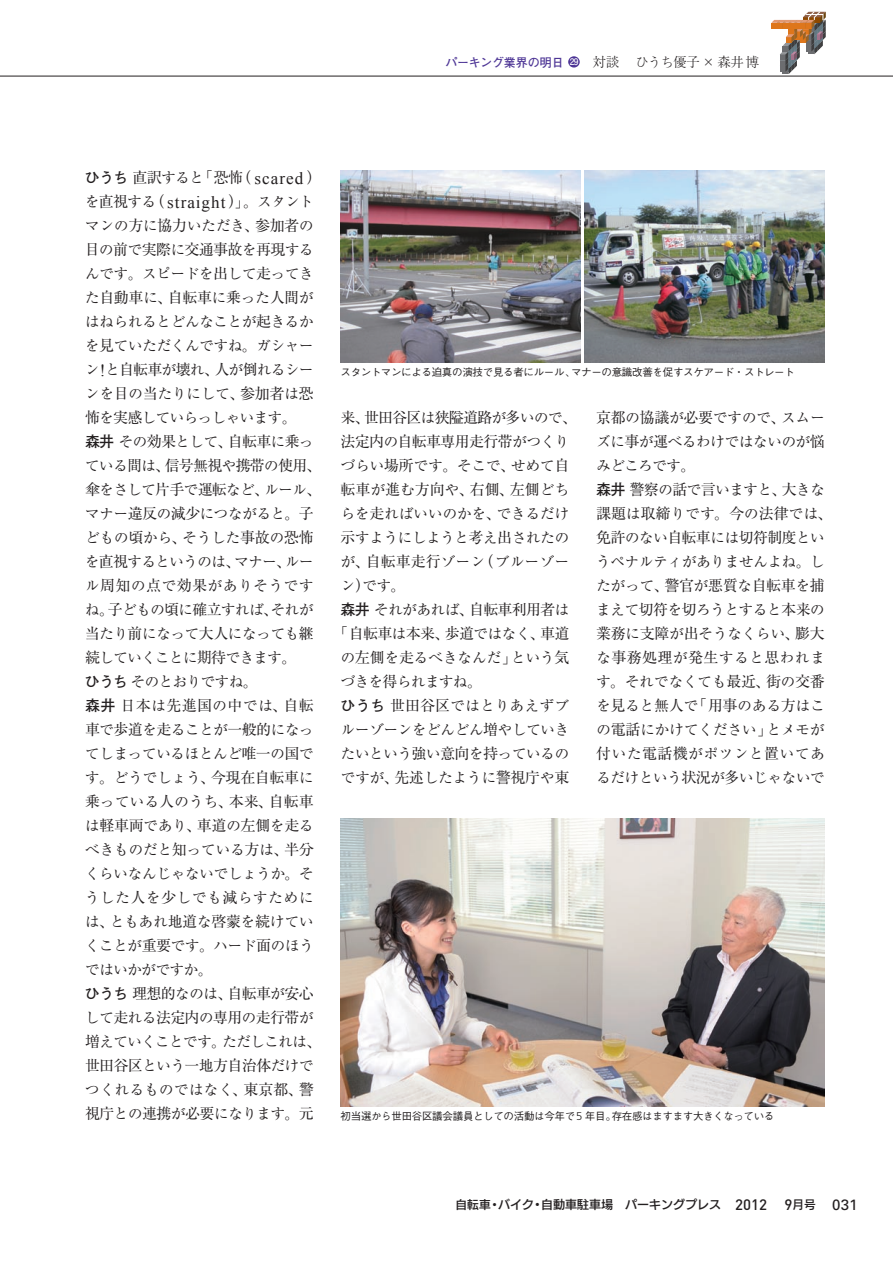
<style>
.page{position:relative;width:893px;height:1263px;background:#fff}
.page>*{position:absolute;margin:0;border:0;box-sizing:border-box;transform-origin:0 0}
.t1{font:17.1px/24px "Times New Roman";letter-spacing:.06em;color:#231f20}
.t2{font:15px/24px "Ryumin Pr 5";letter-spacing:-.045em;color:#231f20}
.t3{font:15px/24px "Ryumin Pr 5";letter-spacing:-.025em;color:#231f20}
.t4{font:14.4px/24px "Ryumin Pr 5";letter-spacing:-.01em;color:#231f20}
.t5{font:14.4px/24px "Ryumin Pr 5";letter-spacing:.025em;color:#231f20}
.t6{font:14.4px "Ryumin Pr 5";letter-spacing:.01em;color:#231f20}
.t7{font:12px "New Rodin CID DB";color:#231f20}
.t8{font:700 12px "Futo Go B101 Pr 5";letter-spacing:-.025em;color:#4e3696}
.t9{font:500 10.5px "Gothic BBB Pr 5";letter-spacing:-.03em;color:#231f20}
.s1{font-size:9px;color:#fff}
.s2{font-family:"Ryumin Pr 5";font-weight:300;font-size:13.5px;color:#231f20}
.s3{font-family:"Ryumin Pr 5";font-weight:300;font-size:12.9px;color:#231f20}
.s4{font-family:"Futo Go B101 Pr 5";font-weight:700;font-size:14.4px}
.s5{font-family:"Ryumin Pr 5";font-size:15px}
.s6{font-family:"Ryumin Pr 5";font-size:14.4px}
.s7{font-family:"Hira Min Pro W3";font-size:15px}
.s8{font-size:15px}
.s9{font-size:14.4px}
.s10{font-family:"Hira Min Pro W3"}
.s11{font-family:"Times New Roman";font-size:17.1px}
.s12{font-family:"Futo Go B101 Pr 5";font-weight:700;font-size:15px}
.s13{font-family:"Futo Go B101 Pr 5";font-weight:700}
.s14{font-family:"Frutiger";font-weight:300;font-size:11.25px}
.s15{font-size:11.7px}
.s16{font-family:"DIN";font-weight:500;font-size:15px}
.s17{font-family:"Univers";font-size:15px}
</style>
<div class="page">
<svg style="left:771px;top:11px;width:55px;height:63px"></svg>
<div style="left:568px;top:56px;width:12px;height:12px;background:#4e3696;border-radius:50%"></div>
<img style="left:585px;top:170px;width:240px;height:193px">
<img style="left:341px;top:818px;width:484px;height:289px">
<img style="left:341px;top:170px;width:240px;height:193px">
<hr style="left:0;top:76px;width:893px;height:1px;background:#231f20">
<p class="t8" style="left:445px;top:52px;width:316px">パーキング業界の明日 <span class="s1">29</span> <span class="s2">対談</span> <span class="s3">ひうち</span><span class="s2">優子 × 森井博</span></p>
<p class="t1" style="left:85px;top:166px;width:238px"><span class="s4">ひうち</span><span class="s5">直訳</span><span class="s6">すると</span><span class="s7">「</span><span class="s5">恐怖</span><span class="s7">（</span> scared <span class="s7">）</span><span class="s6">を</span><span class="s5">直視</span><span class="s6">する</span><span class="s7">（</span> straight <span class="s7">）」。</span><span class="s6">スタント</span></p>
<p class="t4" style="left:85px;top:213px;width:230px">マンの<span class="s8">方</span>に<span class="s8">協力</span>いただき<span class="s7">、</span><span class="s8">参加者</span>の</p>
<p class="t2" style="left:85px;top:237px;width:230px">目<span class="s9">の</span>前<span class="s9">で</span>実際<span class="s9">に</span>交通事故<span class="s9">を</span>再現<span class="s9">する</span></p>
<p class="t4" style="left:85px;top:261px;width:230px">んです<span class="s7">。</span>スピードを<span class="s8">出</span>して<span class="s8">走</span>ってき</p>
<p class="t2" style="left:85px;top:285px;width:230px"><span class="s9">た</span>自動車<span class="s9">に</span><span class="s10">、</span>自転車<span class="s9">に</span>乗<span class="s9">った</span>人間<span class="s9">が</span></p>
<p class="t4" style="left:85px;top:309px;width:230px">はねられるとどんなことが<span class="s8">起</span>きるかを<span class="s8">見</span>ていただくんですね<span class="s7">。</span>ガシャーン<span class="s11">!</span>と<span class="s8">自転車</span>が<span class="s8">壊</span>れ<span class="s7">、</span><span class="s8">人</span>が<span class="s8">倒</span>れるシーンを<span class="s8">目</span>の<span class="s8">当</span>たりにして<span class="s7">、</span><span class="s8">参加者</span>は<span class="s8">恐怖</span>を<span class="s8">実感</span>していらっしゃいます<span class="s7">。</span><span class="s12">森井</span>その<span class="s8">効果</span>として<span class="s7">、</span><span class="s8">自転車</span>に<span class="s8">乗</span>っ</p>
<p class="t2" style="left:85px;top:453px;width:238px"><span class="s9">ている</span>間<span class="s9">は</span><span class="s10">、</span>信号無視<span class="s9">や</span>携帯<span class="s9">の</span>使用<span class="s10">、</span></p>
<p class="t4" style="left:85px;top:477px;width:238px"><span class="s8">傘</span>をさして<span class="s8">片手</span>で<span class="s8">運転</span>など<span class="s7">、</span>ルール<span class="s7">、</span>マナー<span class="s8">違反</span>の<span class="s8">減少</span>につながると<span class="s7">。</span><span class="s8">子</span>どもの<span class="s8">頃</span>から<span class="s7">、</span>そうした<span class="s8">事故</span>の<span class="s8">恐怖</span>を<span class="s8">直視</span>するというのは<span class="s7">、</span>マナー<span class="s7">、</span>ルール<span class="s8">周知</span>の<span class="s8">点</span>で<span class="s8">効果</span>がありそうですね<span class="s7">。</span><span class="s8">子</span>どもの<span class="s8">頃</span>に<span class="s8">確立</span>すれば<span class="s7">、</span>それが<span class="s8">当</span>たり<span class="s8">前</span>になって<span class="s8">大人</span>になっても<span class="s8">継続</span>していくことに<span class="s8">期待</span>できます<span class="s7">。<br></span><span class="s13">ひうち</span>そのとおりですね<span class="s7">。</span></p>
<p class="t2" style="left:85px;top:693px;width:230px"><span class="s13">森井</span>日本<span class="s9">は</span>先進国<span class="s9">の</span>中<span class="s9">では</span><span class="s10">、</span>自転</p>
<p class="t4" style="left:85px;top:717px;width:230px;text-align:justify"><span class="s8">車</span>で<span class="s8">歩道</span>を<span class="s8">走</span>ることが<span class="s8">一般的</span>になってしまっているほとんど<span class="s8">唯一</span>の<span class="s8">国</span>です<span class="s7">。</span>どうでしょう<span class="s7">、</span><span class="s8">今現在自転車</span>に</p>
<p class="t3" style="left:85px;top:789px;width:230px">乗<span class="s9">っている</span>人<span class="s9">のうち</span><span class="s10">、</span>本来<span class="s10">、</span>自転車<span class="s9">は</span>軽車両<span class="s9">であり</span><span class="s10">、</span>車道<span class="s9">の</span>左側<span class="s9">を</span>走<span class="s9">る</span></p>
<p class="t4" style="left:85px;top:837px;width:230px;text-align:justify">べきものだと<span class="s8">知</span>っている<span class="s8">方</span>は<span class="s7">、</span><span class="s8">半分</span>くらいなんじゃないでしょうか<span class="s7">。</span>そうした<span class="s8">人</span>を<span class="s8">少</span>しでも<span class="s8">減</span>らすためには<span class="s7">、</span>ともあれ<span class="s8">地道</span>な<span class="s8">啓蒙</span>を<span class="s8">続</span>けていくことが<span class="s8">重要</span>です<span class="s7">。</span>ハード<span class="s8">面</span>のほうではいかがですか<span class="s7">。</span></p>
<p class="t2" style="left:85px;top:981px;width:230px"><span class="s4">ひうち</span>理想的<span class="s9">なのは</span><span class="s10">、</span>自転車<span class="s9">が</span>安心<span class="s9">して</span>走<span class="s9">れる</span>法定内<span class="s9">の</span>専用<span class="s9">の</span>走行帯<span class="s9">が</span></p>
<p class="t4" style="left:85px;top:1029px;width:238px"><span class="s8">増</span>えていくことです<span class="s7">。</span>ただしこれは<span class="s7">、</span></p>
<p class="t2" style="left:85px;top:1053px;width:230px">世田谷区<span class="s9">という</span>一地方自治体<span class="s9">だけで</span></p>
<p class="t5" style="left:85px;top:1077px;width:230px">つくれるものではなく<span class="s7">、</span><span class="s8">東京都</span><span class="s7">、</span><span class="s8">警視庁</span>との<span class="s8">連携</span>が<span class="s8">必要</span>になります<span class="s7">。</span><span class="s8">元</span></p>
<p class="t9" style="left:341px;top:364px;width:456px">スタントマンによる迫真の演技で見る者にルール、マナーの意識改善を促すスケアード・ストレート</p>
<p class="t2" style="left:341px;top:405px;width:238px">来<span class="s10">、</span>世田谷区<span class="s9">は</span>狭隘道路<span class="s9">が</span>多<span class="s9">いので</span><span class="s10">、</span>法定内<span class="s9">の</span>自転車専用走行帯<span class="s9">がつくり</span></p>
<p class="t6" style="left:341px;top:454px;width:230px">づらい<span class="s8">場所</span>です<span class="s7">。</span>そこで<span class="s7">、</span>せめて<span class="s8">自</span></p>
<p class="t2" style="left:341px;top:477px;width:230px">転車<span class="s9">が</span>進<span class="s9">む</span>方向<span class="s9">や</span><span class="s10">、</span>右側<span class="s10">、</span>左側<span class="s9">どち</span></p>
<p class="t4" style="left:341px;top:501px;width:230px">らを<span class="s8">走</span>ればいいのかを<span class="s7">、</span>できるだけ<span class="s8">示</span>すようにしようと<span class="s8">考</span>え<span class="s8">出</span>されたのが<span class="s7">、</span><span class="s8">自転車走行</span>ゾーン<span class="s7">（</span>ブルーゾーン<span class="s7">）</span>です<span class="s7">。<br></span><span class="s12">森井</span>それがあれば<span class="s7">、</span><span class="s8">自転車利用者</span>は</p>
<p class="t2" style="left:333px;top:621px;width:238px"><span class="s10">「</span>自転車<span class="s9">は</span>本来<span class="s10">、</span>歩道<span class="s9">ではなく</span><span class="s10">、</span>車道</p>
<p class="t4" style="left:341px;top:645px;width:230px">の<span class="s8">左側</span>を<span class="s8">走</span>るべきなんだ<span class="s7">」</span>という<span class="s8">気</span>づきを<span class="s8">得</span>られますね<span class="s7">。<br></span><span class="s13">ひうち</span><span class="s8">世田谷区</span>ではとりあえずブルーゾーンをどんどん<span class="s8">増</span>やしていきたいという<span class="s8">強</span>い<span class="s8">意向</span>を<span class="s8">持</span>っているのですが<span class="s7">、</span><span class="s8">先述</span>したように<span class="s8">警視庁</span>や<span class="s8">東</span></p>
<p class="t4" style="left:596px;top:405px;width:230px"><span class="s8">京都</span>の<span class="s8">協議</span>が<span class="s8">必要</span>ですので<span class="s7">、</span>スムーズに<span class="s8">事</span>が<span class="s8">運</span>べるわけではないのが<span class="s8">悩</span>みどころです<span class="s7">。<br></span><span class="s12">森井</span><span class="s8">警察</span>の<span class="s8">話</span>で<span class="s8">言</span>いますと<span class="s7">、</span><span class="s8">大</span>きな</p>
<p class="t2" style="left:596px;top:501px;width:238px">課題<span class="s9">は</span>取締<span class="s9">りです</span><span class="s10">。</span>今<span class="s9">の</span>法律<span class="s9">では</span><span class="s10">、</span>免許<span class="s9">のない</span>自転車<span class="s9">には</span>切符制度<span class="s9">とい</span></p>
<p class="t4" style="left:596px;top:549px;width:230px">うペナルティがありませんよね<span class="s7">。</span>し</p>
<p class="t2" style="left:596px;top:573px;width:230px"><span class="s9">たがって</span><span class="s10">、</span>警官<span class="s9">が</span>悪質<span class="s9">な</span>自転車<span class="s9">を</span>捕</p>
<p class="t4" style="left:596px;top:597px;width:230px;text-align:justify">まえて<span class="s8">切符</span>を<span class="s8">切</span>ろうとすると<span class="s8">本来</span>の<span class="s8">業務</span>に<span class="s8">支障</span>が<span class="s8">出</span>そうなくらい<span class="s7">、</span><span class="s8">膨大</span>な<span class="s8">事務処理</span>が<span class="s8">発生</span>すると<span class="s8">思</span>われます<span class="s7">。</span>それでなくても<span class="s8">最近</span><span class="s7">、</span><span class="s8">街</span>の<span class="s8">交番</span>を<span class="s8">見</span>ると<span class="s8">無人</span>で<span class="s7">「</span><span class="s8">用事</span>のある<span class="s8">方</span>はこの<span class="s8">電話</span>にかけてください<span class="s7">」</span>とメモが<span class="s8">付</span>いた<span class="s8">電話機</span>がポツンと<span class="s8">置</span>いてあるだけという<span class="s8">状況</span>が<span class="s8">多</span>いじゃないで</p>
<p class="t9" style="left:341px;top:1108px;width:435px">初当選から世田谷区議会議員としての活動は今年で<span class="s14">5</span> 年目。存在感はますます大きくなっている</p>
<p class="t7" style="left:444px;top:1197px;width:415px"><span class="s15">　自転車・</span>バイク・自動車駐車場　パーキングプレス <span class="s16">2012 9</span><span class="s15">月号</span> <span class="s17">031</span></p>
</div>
